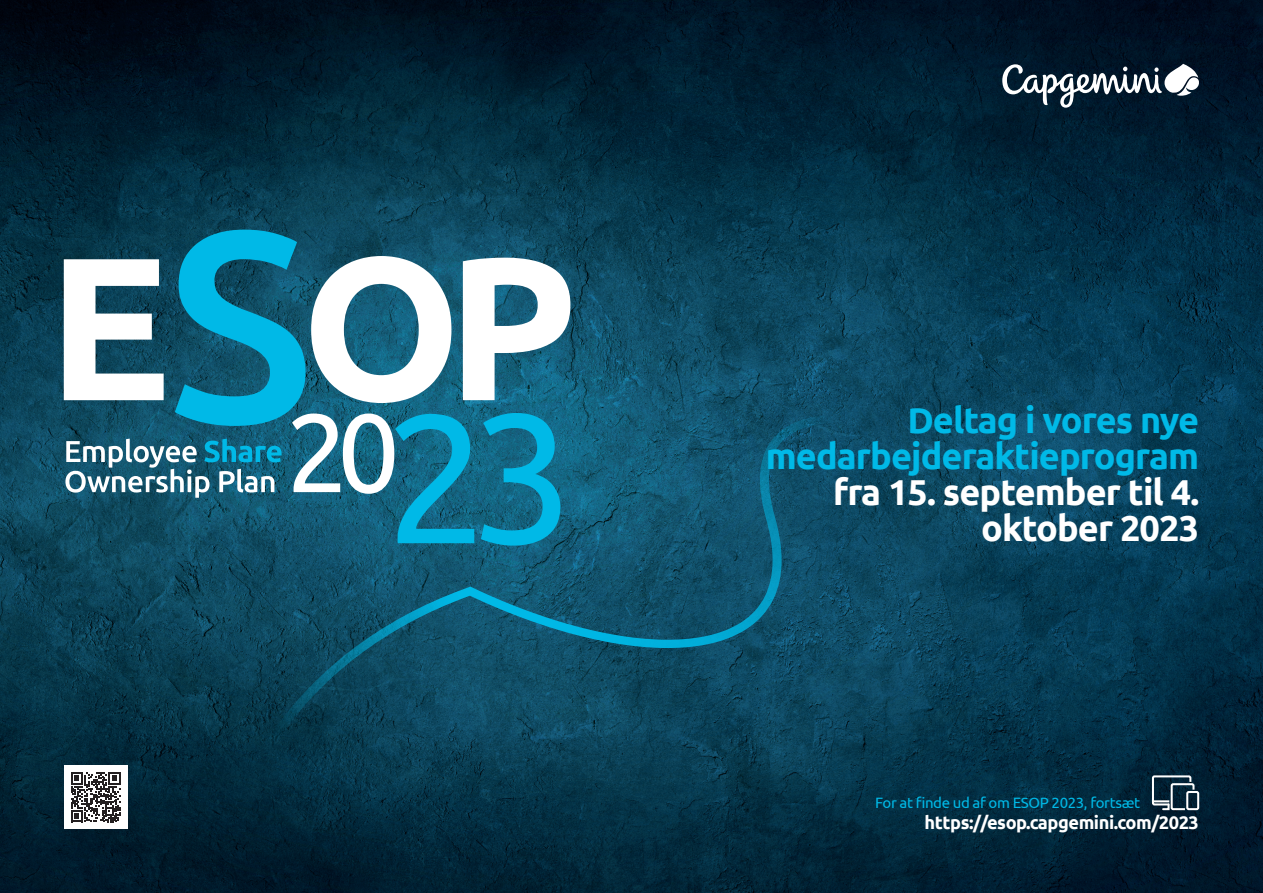
<style>
.page{position:relative;width:1263px;height:893px;background:#fff}
.page>*{position:absolute;margin:0;border:0;box-sizing:border-box;transform-origin:0 0}
.t1{font:700 36px/36px "Ubuntu";letter-spacing:-.025em;color:#00b9e7;text-align:right}
.t2{font:700 18.15px "Ubuntu";letter-spacing:-.025em;color:#fff}
.t3{font:15px "Ubuntu";letter-spacing:-.025em;color:#00b9e7}
.s1{color:#fff}
</style>
<div class="page">
<img style="left:0;top:0;width:1263px;height:893px">
<svg style="left:64px;top:230px;width:506px;height:316px"></svg>
<svg style="left:242px;top:415px;width:595px;height:373px;background:#125771"></svg>
<svg style="left:1151px;top:774px;width:49px;height:37px;background:#415766"></svg>
<div style="left:64px;top:765px;width:64px;height:64px;background:#fff"></div>
<svg style="left:71px;top:772px;width:50px;height:50px"></svg>
<svg style="left:1002px;top:64px;width:197px;height:44px"></svg>
<p class="t1" style="left:766px;top:402px;width:435px">Deltag i vores nye medarbejderaktieprogram <span class="s1">fra 15. september til 4. oktober 2023</span></p>
<p class="t3" style="left:875px;top:794px;width:267px">For at finde ud af om ESOP 2023, fortsæt</p>
<p class="t2" style="left:925px;top:812px;width:276px">https://esop.capgemini.com/2023</p>
</div>
